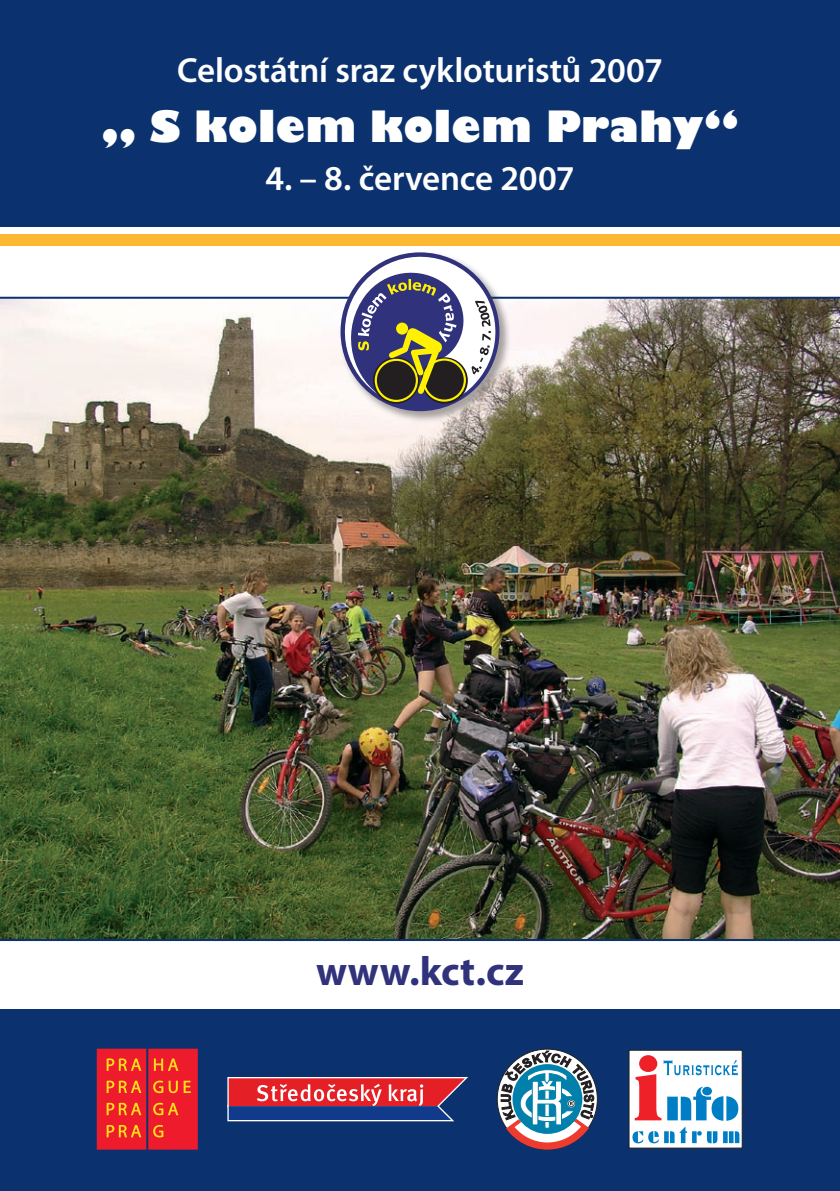
<style>
.page{position:relative;width:840px;height:1191px;background:#fff}
.page>*{position:absolute;margin:0;border:0;box-sizing:border-box;transform-origin:0 0}
.t1{font:800 42px "Gill Sans";letter-spacing:.005em;color:#fff}
.t2{font:700 40.8px "Myriad Pro";letter-spacing:.01em;color:#30327b}
.t3{font:600 35px "Myriad Pro";letter-spacing:-.005em;color:#fff}
</style>
<div class="page">
<img style="left:0;top:299px;width:839px;height:640px">
<div style="left:0;top:0;width:839px;height:227px;background:#0b326e"></div>
<div style="left:0;top:1009px;width:839px;height:182px;background:#0b326e"></div>
<div style="left:0;top:234px;width:839px;height:11px;background:#fdb932"></div>
<hr style="left:0;top:297px;width:839px;height:2px;background:#0b326e">
<hr style="left:0;top:939px;width:839px;height:2px;background:#0b326e">
<div style="left:339px;top:251px;width:173px;height:173px;background:#231f20;opacity:.4"></div>
<svg style="left:340px;top:252px;width:159px;height:150px"></svg>
<svg style="left:500px;top:1048px;width:93px;height:101px"></svg>
<div style="left:97px;top:1048px;width:49px;height:101px;background:#ee1b2c"></div>
<div style="left:148px;top:1048px;width:50px;height:101px;background:#ee1b2c"></div>
<svg style="left:107px;top:1058px;width:34px;height:12px"></svg>
<svg style="left:154px;top:1058px;width:24px;height:12px"></svg>
<svg style="left:107px;top:1080px;width:34px;height:13px"></svg>
<svg style="left:153px;top:1080px;width:38px;height:13px"></svg>
<svg style="left:107px;top:1102px;width:34px;height:13px"></svg>
<svg style="left:153px;top:1102px;width:25px;height:13px"></svg>
<svg style="left:107px;top:1125px;width:34px;height:12px"></svg>
<svg style="left:153px;top:1124px;width:10px;height:13px"></svg>
<svg style="left:227px;top:1077px;width:240px;height:44px"></svg>
<div style="left:628px;top:1050px;width:113px;height:98px;background:#fff"></div>
<div style="left:628px;top:1049px;width:114px;height:99px;border:1px solid #231f20"></div>
<svg style="left:634px;top:1055px;width:104px;height:65px"></svg>
<svg style="left:632px;top:1126px;width:107px;height:17px"></svg>
<p class="t3" style="left:177px;top:51px;width:487px">Celostátní sraz cykloturistů 2007</p>
<p class="t1" style="left:101px;top:100px;width:638px">„ S kolem kolem Prahy“</p>
<p class="t3" style="left:265px;top:159px;width:310px">4. – 8. července 2007</p>
<p class="t2" style="left:316px;top:948px;width:209px">www.kct.cz</p>
</div>
